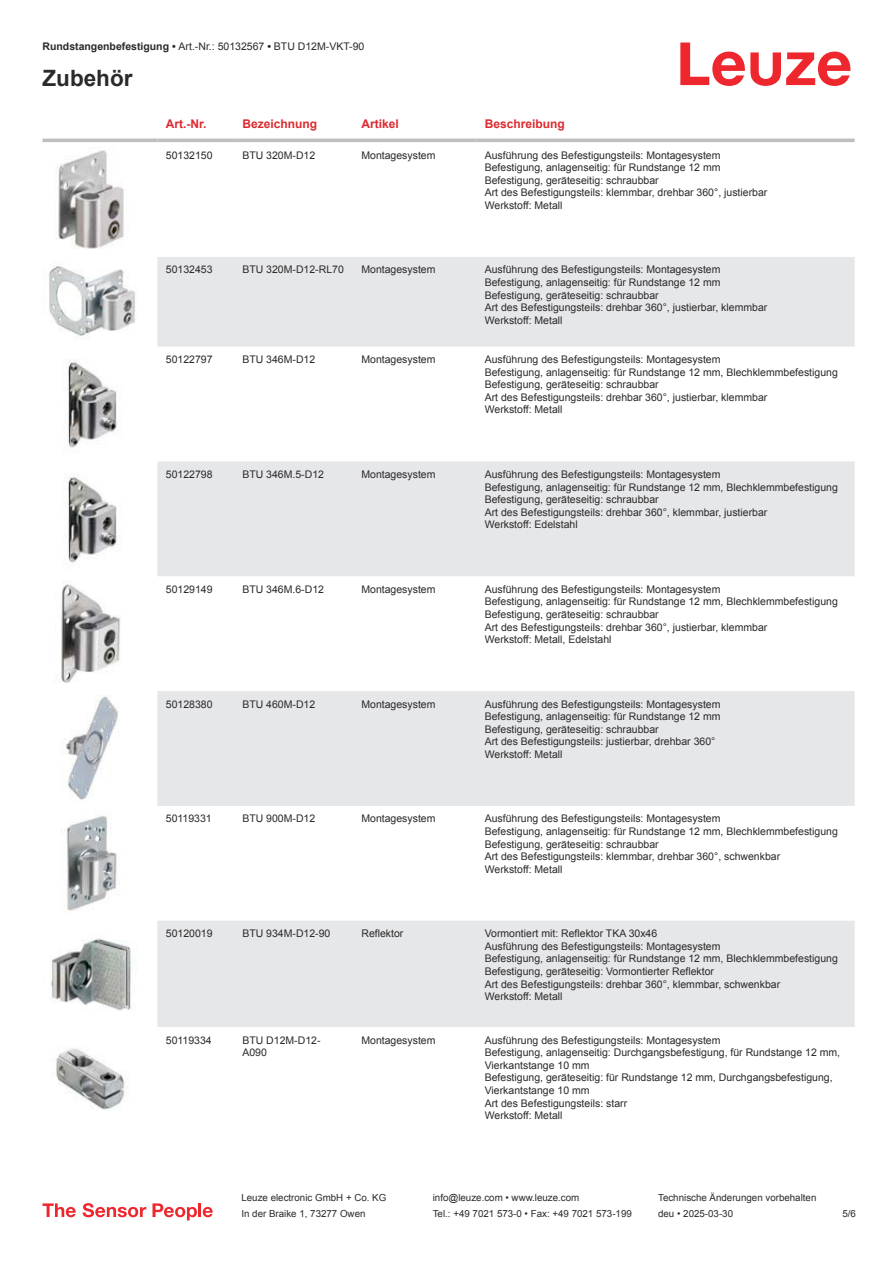
<style>
.page{position:relative;width:893px;height:1263px;background:#fff}
.page>*{position:absolute;margin:0;border:0;box-sizing:border-box;transform-origin:0 0}
.t1{font:700 22.5px "Arial";color:#2b292a}
.t2{font:700 12px "Arial";color:#db2a30}
.t3{font:10.5px/12.6px "Arial";color:#2b292a}
.t4{font:9.75px "Arial";color:#2b292a}
.s1{font-weight:700}
</style>
<div class="page">
<svg style="left:680px;top:43px;width:170px;height:43px"></svg>
<svg style="left:157px;top:257px;width:698px;height:770px;fill:#e6e7e9"></svg>
<hr style="left:43px;top:139px;width:114px;height:3px;background:#bdbfc1">
<hr style="left:157px;top:139px;width:77px;height:3px;background:#bdbfc1">
<hr style="left:234px;top:139px;width:119px;height:3px;background:#bdbfc1">
<hr style="left:353px;top:139px;width:123px;height:3px;background:#bdbfc1">
<hr style="left:476px;top:139px;width:379px;height:3px;background:#bdbfc1">
<img style="left:54px;top:150px;width:70px;height:99px">
<img style="left:49px;top:266px;width:87px;height:74px">
<img style="left:66px;top:360px;width:51px;height:88px">
<img style="left:66px;top:475px;width:51px;height:88px">
<img style="left:61px;top:581px;width:60px;height:102px">
<img style="left:65px;top:695px;width:54px;height:106px">
<img style="left:61px;top:815px;width:57px;height:96px">
<img style="left:51px;top:938px;width:81px;height:73px">
<img style="left:56px;top:1048px;width:69px;height:62px">
<svg style="left:43px;top:1203px;width:33px;height:14px"></svg>
<svg style="left:83px;top:1203px;width:63px;height:14px"></svg>
<svg style="left:153px;top:1203px;width:44px;height:17px"></svg>
<hr style="left:198px;top:1203px;width:3px;height:14px;background:#ed272d">
<svg style="left:203px;top:1207px;width:10px;height:10px"></svg>
<p class="t3" style="left:43px;top:41px;width:323px"><span class="s1">Rundstangenbefestigung •</span> Art.-Nr.: 50132567 <span class="s1">•</span> BTU D12M-VKT-90</p>
<h1 class="t1" style="left:43px;top:70px;width:92px">Zubehör</h1>
<p class="t2" style="left:166px;top:119px;width:42px">Art.-Nr.</p>
<p class="t2" style="left:242px;top:119px;width:76px">Bezeichnung</p>
<p class="t2" style="left:361px;top:119px;width:39px">Artikel</p>
<p class="t2" style="left:485px;top:119px;width:82px">Beschreibung</p>
<p class="t3" style="left:166px;top:149px;width:48px">50132150</p>
<p class="t3" style="left:242px;top:149px;width:74px">BTU 320M-D12</p>
<p class="t3" style="left:361px;top:149px;width:76px">Montagesystem</p>
<p class="t3" style="left:485px;top:149px;width:284px">Ausführung des Befestigungsteils: Montagesystem Befestigung, anlagenseitig: für Rundstange 12 mm Befestigung, geräteseitig: schraubbar<br>Art des Befestigungsteils: klemmbar, drehbar 360°, justierbar Werkstoff: Metall</p>
<p class="t3" style="left:166px;top:264px;width:48px">50132453</p>
<p class="t3" style="left:242px;top:264px;width:103px">BTU 320M-D12-RL70</p>
<p class="t3" style="left:361px;top:264px;width:76px">Montagesystem</p>
<p class="t3" style="left:485px;top:264px;width:284px">Ausführung des Befestigungsteils: Montagesystem Befestigung, anlagenseitig: für Rundstange 12 mm Befestigung, geräteseitig: schraubbar<br>Art des Befestigungsteils: drehbar 360°, justierbar, klemmbar Werkstoff: Metall</p>
<p class="t3" style="left:166px;top:354px;width:48px">50122797</p>
<p class="t3" style="left:242px;top:354px;width:74px">BTU 346M-D12</p>
<p class="t3" style="left:361px;top:354px;width:76px">Montagesystem</p>
<p class="t3" style="left:485px;top:354px;width:355px">Ausführung des Befestigungsteils: Montagesystem<br>Befestigung, anlagenseitig: für Rundstange 12 mm, Blechklemmbefestigung Befestigung, geräteseitig: schraubbar<br>Art des Befestigungsteils: drehbar 360°, justierbar, klemmbar<br>Werkstoff: Metall</p>
<p class="t3" style="left:166px;top:469px;width:48px">50122798</p>
<p class="t3" style="left:242px;top:469px;width:83px">BTU 346M.5-D12</p>
<p class="t3" style="left:361px;top:469px;width:76px">Montagesystem</p>
<p class="t3" style="left:485px;top:469px;width:355px">Ausführung des Befestigungsteils: Montagesystem<br>Befestigung, anlagenseitig: für Rundstange 12 mm, Blechklemmbefestigung Befestigung, geräteseitig: schraubbar<br>Art des Befestigungsteils: drehbar 360°, klemmbar, justierbar<br>Werkstoff: Edelstahl</p>
<p class="t3" style="left:166px;top:584px;width:48px">50129149</p>
<p class="t3" style="left:242px;top:584px;width:83px">BTU 346M.6-D12</p>
<p class="t3" style="left:361px;top:584px;width:76px">Montagesystem</p>
<p class="t3" style="left:485px;top:584px;width:355px">Ausführung des Befestigungsteils: Montagesystem<br>Befestigung, anlagenseitig: für Rundstange 12 mm, Blechklemmbefestigung Befestigung, geräteseitig: schraubbar<br>Art des Befestigungsteils: drehbar 360°, justierbar, klemmbar<br>Werkstoff: Metall, Edelstahl</p>
<p class="t3" style="left:166px;top:698px;width:48px">50128380</p>
<p class="t3" style="left:242px;top:698px;width:74px">BTU 460M-D12</p>
<p class="t3" style="left:361px;top:698px;width:76px">Montagesystem</p>
<p class="t3" style="left:485px;top:698px;width:237px">Ausführung des Befestigungsteils: Montagesystem Befestigung, anlagenseitig: für Rundstange 12 mm Befestigung, geräteseitig: schraubbar<br>Art des Befestigungsteils: justierbar, drehbar 360° Werkstoff: Metall</p>
<p class="t3" style="left:166px;top:813px;width:47px">50119331</p>
<p class="t3" style="left:242px;top:813px;width:74px">BTU 900M-D12</p>
<p class="t3" style="left:361px;top:813px;width:76px">Montagesystem</p>
<p class="t3" style="left:485px;top:813px;width:355px">Ausführung des Befestigungsteils: Montagesystem<br>Befestigung, anlagenseitig: für Rundstange 12 mm, Blechklemmbefestigung Befestigung, geräteseitig: schraubbar<br>Art des Befestigungsteils: klemmbar, drehbar 360°, schwenkbar<br>Werkstoff: Metall</p>
<p class="t3" style="left:166px;top:928px;width:48px">50120019</p>
<p class="t3" style="left:242px;top:928px;width:90px">BTU 934M-D12-90</p>
<p class="t3" style="left:361px;top:928px;width:44px">Reflektor</p>
<p class="t3" style="left:485px;top:928px;width:355px">Vormontiert mit: Reflektor TKA 30x46<br>Ausführung des Befestigungsteils: Montagesystem<br>Befestigung, anlagenseitig: für Rundstange 12 mm, Blechklemmbefestigung Befestigung, geräteseitig: Vormontierter Reflektor<br>Art des Befestigungsteils: drehbar 360°, klemmbar, schwenkbar<br>Werkstoff: Metall</p>
<p class="t3" style="left:166px;top:1034px;width:47px">50119334</p>
<p class="t3" style="left:242px;top:1034px;width:80px">BTU D12M-D12-<br>A090</p>
<p class="t3" style="left:361px;top:1034px;width:76px">Montagesystem</p>
<p class="t3" style="left:485px;top:1034px;width:357px">Ausführung des Befestigungsteils: Montagesystem<br>Befestigung, anlagenseitig: Durchgangsbefestigung, für Rundstange 12 mm, Vierkantstange 10 mm<br>Befestigung, geräteseitig: für Rundstange 12 mm, Durchgangsbefestigung, Vierkantstange 10 mm<br>Art des Befestigungsteils: starr<br>Werkstoff: Metall</p>
<p class="t4" style="left:241px;top:1194px;width:146px">Leuze electronic GmbH + Co. KG</p>
<p class="t4" style="left:433px;top:1194px;width:148px">info@leuze.com • www.leuze.com</p>
<p class="t4" style="left:658px;top:1194px;width:160px">Technische Änderungen vorbehalten</p>
<p class="t4" style="left:241px;top:1210px;width:126px">In der Braike 1, 73277 Owen</p>
<p class="t4" style="left:433px;top:1210px;width:201px">Tel.: +49 7021 573-0 • Fax: +49 7021 573-199</p>
<p class="t4" style="left:658px;top:1210px;width:76px">deu • 2025-03-30</p>
<p class="t4" style="left:842px;top:1210px;width:15px">5 /6</p>
</div>
